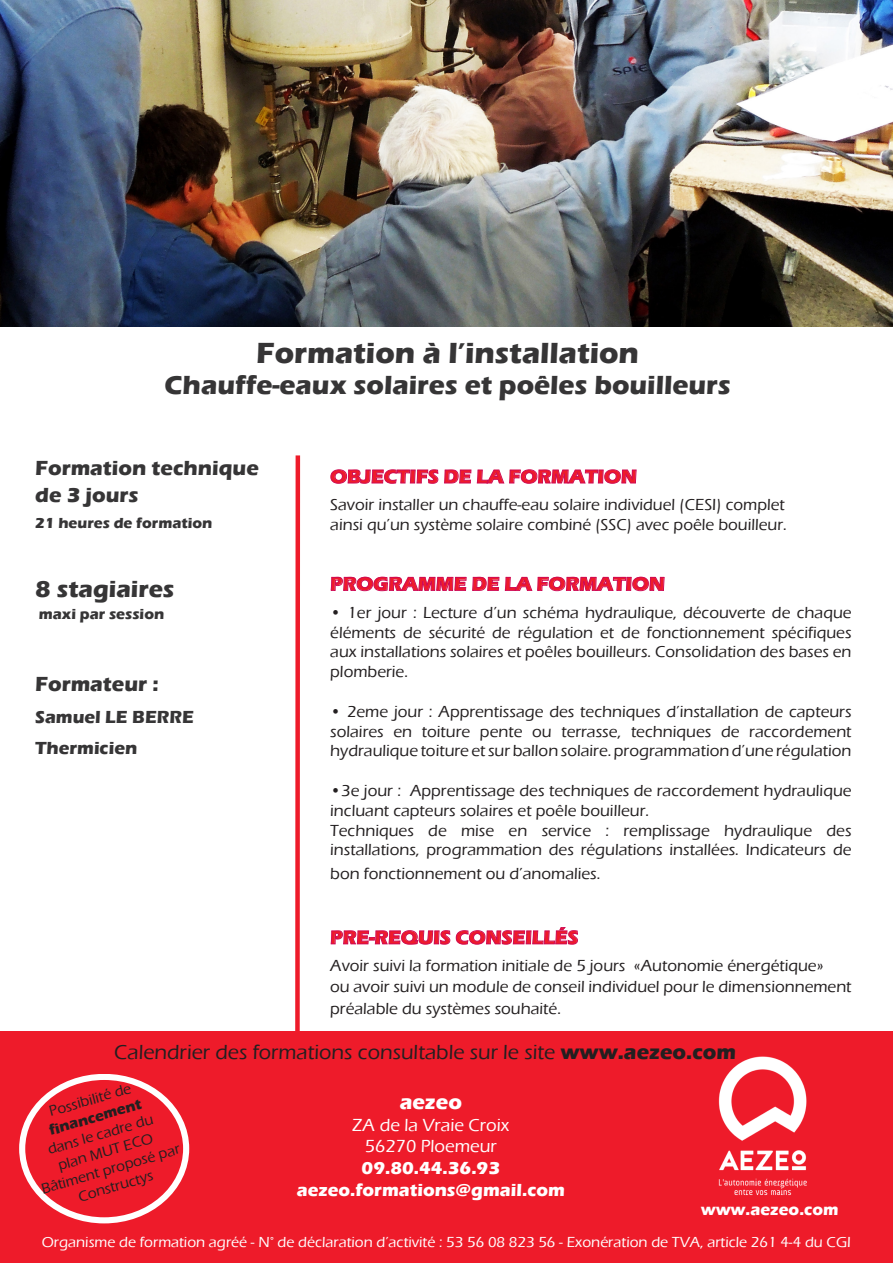
<style>
.page{position:relative;width:893px;height:1263px;background:#fff}
.page>*{position:absolute;margin:0;border:0;box-sizing:border-box;transform-origin:0 0}
.t1{font:700 30px "Eras ITC";color:#363536}
.t2{font:700 27px "Eras ITC";color:#363536}
.t3{font:700 24px "Eras ITC";color:#363536}
.t4{font:500 21px "Eras ITC";color:#231f20}
.t5{font:700 21px "Eras ITC";color:#363536}
.t6{font:700 21px "Eras ITC";color:#fff}
.t7{font:700 19.5px "Eras ITC";color:#ee1b2a}
.t8{font:700 18px "Eras ITC";color:#fff}
.t9{font:500 18px "Eras ITC";color:#fff}
.t10{font:700 18px "Eras ITC";color:#363536}
.t11{font:500 16.5px/19.8px "Eras ITC";color:#231f20}
.t12{font:700 16.5px "Eras ITC";color:#fff}
.t13{font:500 15px "Eras ITC";color:#fff}
.t14{font:500 15px/18px "Eras ITC";color:#231f20;text-align:center}
.t15{font:700 15px "Eras ITC";color:#363536}
.s1{font-weight:700}
</style>
<div class="page">
<div style="left:0;top:1031px;width:893px;height:232px;background:#ee1b2a"></div>
<div style="left:19px;top:1074px;width:170px;height:149px;border:6px solid #fff;border-radius:50%"></div>
<svg style="left:330px;top:469px;width:307px;height:15px"></svg>
<svg style="left:330px;top:576px;width:335px;height:15px"></svg>
<svg style="left:330px;top:927px;width:248px;height:18px"></svg>
<img style="left:1px;top:1px;width:891px;height:325px">
<div style="left:295px;top:455px;width:5px;height:578px;background:#ee1b2a"></div>
<img style="left:718px;top:1056px;width:89px;height:140px">
<p class="t1" style="left:256px;top:336px;width:384px">Formation à l’installation</p>
<p class="t2" style="left:165px;top:370px;width:568px">Chauffe-eaux solaires et poêles bouilleurs</p>
<p class="t5" style="left:35px;top:456px;width:225px">Formation technique</p>
<p class="t5" style="left:35px;top:483px;width:105px">de 3 jours</p>
<p class="t15" style="left:35px;top:514px;width:179px">21 heures de formation</p>
<p class="t3" style="left:35px;top:575px;width:141px">8 stagiaires</p>
<p class="t15" style="left:39px;top:605px;width:127px">maxi par session</p>
<p class="t5" style="left:35px;top:672px;width:125px">Formateur :</p>
<p class="t10" style="left:35px;top:706px;width:160px">Samuel LE BERRE</p>
<p class="t10" style="left:35px;top:738px;width:104px">Thermicien</p>
<p class="t7" style="left:330px;top:465px;width:308px">OBJECTIFS DE LA FORMATION</p>
<p class="t11" style="left:330px;top:495px;width:456px">Savoir installer un chauffe-eau solaire individuel (CESI) complet</p>
<p class="t11" style="left:330px;top:515px;width:458px">ainsi qu’un système solaire combiné (SSC) avec poêle bouilleur.</p>
<p class="t7" style="left:330px;top:573px;width:336px">PROGRAMME DE LA FORMATION</p>
<p class="t11" style="left:330px;top:602px;width:523px;text-align:justify">• 1er jour : Lecture d’un schéma hydraulique, découverte de chaque éléments de sécurité de régulation et de fonctionnement spécifiques aux installations solaires et poêles bouilleurs. Consolidation des bases en plomberie.</p>
<p class="t11" style="left:330px;top:701px;width:523px;text-align:justify">• 2eme jour : Apprentissage des techniques d’installation de capteurs solaires en toiture pente ou terrasse, techniques de raccordement hydraulique toiture et sur ballon solaire. programmation d’une régulation</p>
<p class="t11" style="left:330px;top:781px;width:523px">•3e jour : Apprentissage des techniques de raccordement hydraulique incluant capteurs solaires et poêle bouilleur.</p>
<p class="t11" style="left:330px;top:820px;width:523px">Techniques de mise en service : remplissage hydraulique des installations, programmation des régulations installées. Indicateurs de</p>
<p class="t11" style="left:330px;top:864px;width:272px">bon fonctionnement ou d’anomalies.</p>
<p class="t7" style="left:330px;top:926px;width:250px">PRE-REQUIS CONSEILLÉS</p>
<p class="t11" style="left:330px;top:956px;width:495px">Avoir suivi la formation initiale de 5 jours «Autonomie énergétique»</p>
<p class="t11" style="left:330px;top:976px;width:523px;line-height:21.9px">ou avoir suivi un module de conseil individuel pour le dimensionnement préalable du systèmes souhaité.</p>
<p class="t4" style="left:114px;top:1040px;width:623px">Calendrier des formations consultable sur le site <span class="s1">www.aezeo.com</span></p>
<p class="t14" style="left:41px;top:1105px;width:98px;rotate:-17deg">Possibilité de <span class="s1">financement</span></p>
<p class="t6" style="left:400px;top:1090px;width:64px">aezeo</p>
<p class="t9" style="left:352px;top:1115px;width:159px">ZA de la Vraie Croix</p>
<p class="t9" style="left:365px;top:1136px;width:133px">56270 Ploemeur</p>
<p class="t8" style="left:362px;top:1158px;width:140px">09.80.44.36.93</p>
<p class="t8" style="left:297px;top:1179px;width:270px">aezeo.formations@gmail.com</p>
<p class="t13" style="left:42px;top:1233px;width:810px">Organisme de formation agréé - N° de déclaration d’activité : 53 56 08 823 56 - Exonération de TVA, article 261 4-4 du CGI</p>
<p class="t14" style="left:29px;top:1147px;width:145px;rotate:-17deg">dans le cadre du<br>plan MUT ECO<br>Bâtiment proposé par<br>Constructys</p>
<p class="t12" style="left:701px;top:1200px;width:139px">www.aezeo.com</p>
</div>
